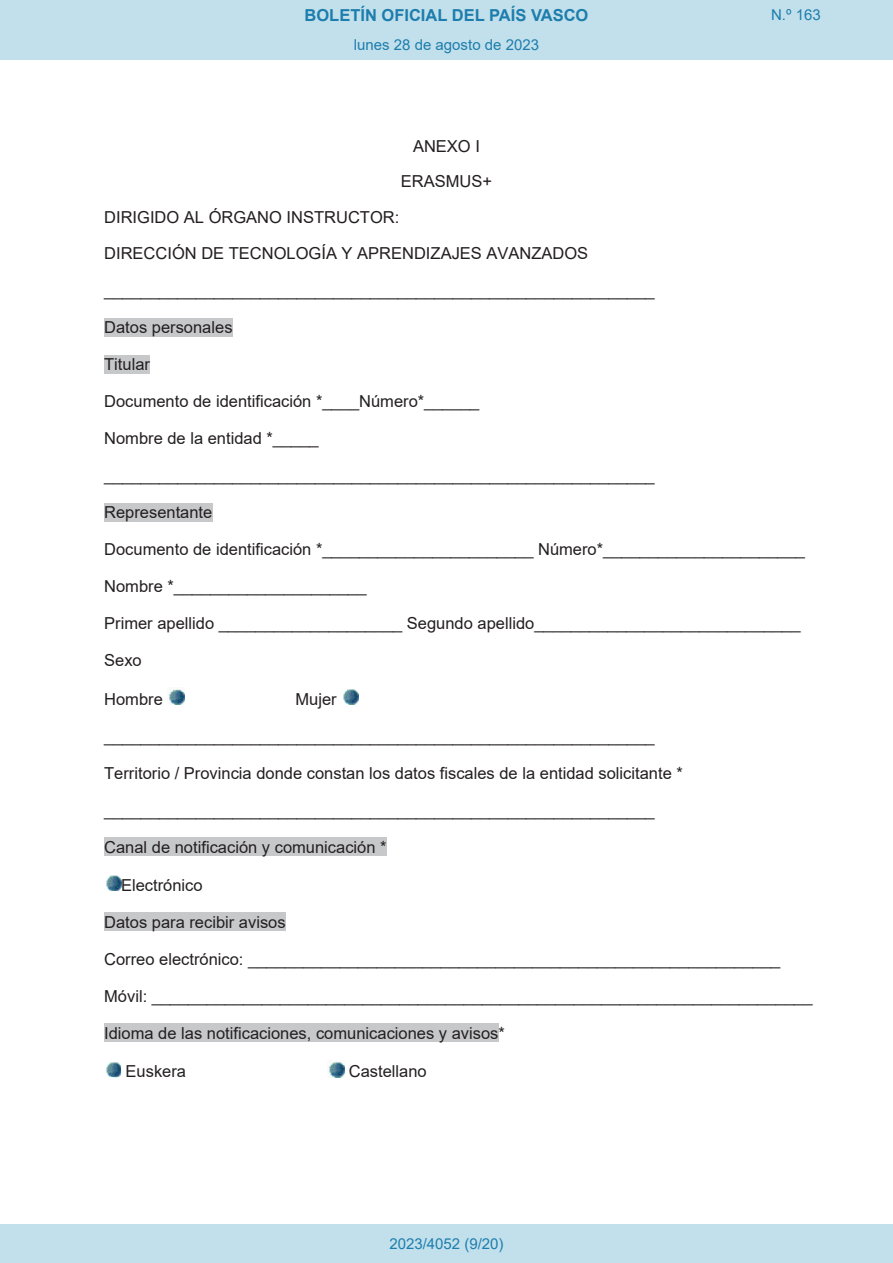
<style>
.page{position:relative;width:893px;height:1263px;background:#fff}
.page>*{position:absolute;margin:0;border:0;box-sizing:border-box;transform-origin:0 0}
.t1{font:16.5px/35.4px "Arial";color:#231f20;text-align:center}
.t2{font:700 16.5px "Arial";color:#1d7dad}
.t3{font:15px "Arial";color:#1d7dad}
</style>
<div class="page">
<div style="left:104px;top:318px;width:43px;height:19px;background:#c7c8ca"></div>
<div style="left:147px;top:318px;width:5px;height:19px;background:#c7c8ca"></div>
<div style="left:152px;top:318px;width:81px;height:19px;background:#c7c8ca"></div>
<div style="left:104px;top:355px;width:46px;height:19px;background:#c7c8ca"></div>
<div style="left:104px;top:503px;width:108px;height:19px;background:#c7c8ca"></div>
<div style="left:104px;top:837px;width:43px;height:19px;background:#c7c8ca"></div>
<div style="left:147px;top:837px;width:5px;height:19px;background:#c7c8ca"></div>
<div style="left:152px;top:837px;width:18px;height:19px;background:#c7c8ca"></div>
<div style="left:170px;top:837px;width:5px;height:19px;background:#c7c8ca"></div>
<div style="left:175px;top:837px;width:82px;height:19px;background:#c7c8ca"></div>
<div style="left:257px;top:837px;width:5px;height:19px;background:#c7c8ca"></div>
<div style="left:262px;top:837px;width:8px;height:19px;background:#c7c8ca"></div>
<div style="left:270px;top:837px;width:5px;height:19px;background:#c7c8ca"></div>
<div style="left:275px;top:837px;width:101px;height:19px;background:#c7c8ca"></div>
<hr style="left:376px;top:837px;width:4px;height:19px;background:#c7c8ca">
<div style="left:380px;top:837px;width:7px;height:19px;background:#c7c8ca"></div>
<div style="left:104px;top:912px;width:43px;height:19px;background:#c7c8ca"></div>
<div style="left:147px;top:912px;width:5px;height:19px;background:#c7c8ca"></div>
<div style="left:152px;top:912px;width:33px;height:19px;background:#c7c8ca"></div>
<hr style="left:185px;top:912px;width:4px;height:19px;background:#c7c8ca">
<div style="left:189px;top:912px;width:45px;height:19px;background:#c7c8ca"></div>
<div style="left:234px;top:912px;width:5px;height:19px;background:#c7c8ca"></div>
<div style="left:239px;top:912px;width:47px;height:19px;background:#c7c8ca"></div>
<div style="left:104px;top:1023px;width:50px;height:19px;background:#c7c8ca"></div>
<hr style="left:154px;top:1023px;width:4px;height:19px;background:#c7c8ca">
<div style="left:158px;top:1023px;width:19px;height:19px;background:#c7c8ca"></div>
<hr style="left:177px;top:1023px;width:4px;height:19px;background:#c7c8ca">
<div style="left:181px;top:1023px;width:21px;height:19px;background:#c7c8ca"></div>
<div style="left:202px;top:1023px;width:5px;height:19px;background:#c7c8ca"></div>
<div style="left:207px;top:1023px;width:104px;height:19px;background:#c7c8ca"></div>
<div style="left:311px;top:1023px;width:5px;height:19px;background:#c7c8ca"></div>
<div style="left:316px;top:1023px;width:118px;height:19px;background:#c7c8ca"></div>
<div style="left:434px;top:1023px;width:5px;height:19px;background:#c7c8ca"></div>
<div style="left:439px;top:1023px;width:8px;height:19px;background:#c7c8ca"></div>
<div style="left:447px;top:1023px;width:5px;height:19px;background:#c7c8ca"></div>
<div style="left:452px;top:1023px;width:47px;height:19px;background:#c7c8ca"></div>
<img style="left:170px;top:689px;width:14px;height:4px">
<img style="left:168px;top:693px;width:16px;height:12px">
<img style="left:343px;top:689px;width:15px;height:16px">
<img style="left:106px;top:875px;width:15px;height:16px">
<img style="left:106px;top:1062px;width:15px;height:15px">
<img style="left:330px;top:1061px;width:14px;height:4px">
<img style="left:328px;top:1065px;width:16px;height:12px">
<div style="left:0;top:0;width:893px;height:60px;background:#c2e0eb"></div>
<div style="left:0;top:1225px;width:893px;height:38px;background:#c2e0eb"></div>
<p class="t2" style="left:305px;top:3px;width:285px">BOLETÍN OFICIAL DEL PAÍS VASCO</p>
<p class="t3" style="left:771px;top:5px;width:51px">N.º 163</p>
<p class="t3" style="left:354px;top:35px;width:187px">lunes 28 de agosto de 2023</p>
<p class="t1" style="left:401px;top:128px;width:93px">ANEXO I<br>ERASMUS+</p>
<p class="t1" style="left:104px;top:199px;width:297px">DIRIGIDO AL ÓRGANO INSTRUCTOR:</p>
<p class="t1" style="left:104px;top:236px;width:486px">DIRECCIÓN DE TECNOLOGÍA Y APRENDIZAJES AVANZADOS</p>
<p class="t1" style="left:104px;top:273px;width:552px">____________________________________________________________</p>
<p class="t1" style="left:104px;top:310px;width:130px">Datos personales</p>
<p class="t1" style="left:104px;top:347px;width:47px">Titular</p>
<p class="t1" style="left:104px;top:384px;width:377px">Documento de identificación *____Número*______</p>
<p class="t1" style="left:104px;top:421px;width:216px">Nombre de la entidad *_____</p>
<p class="t1" style="left:104px;top:458px;width:552px">____________________________________________________________</p>
<p class="t1" style="left:104px;top:495px;width:110px">Representante</p>
<p class="t1" style="left:104px;top:532px;width:702px">Documento de identificación *_______________________ Número*______________________</p>
<p class="t1" style="left:104px;top:569px;width:264px">Nombre *_____________________</p>
<p class="t1" style="left:104px;top:606px;width:698px">Primer apellido ____________________ Segundo apellido_____________________________</p>
<p class="t1" style="left:104px;top:643px;width:39px">Sexo</p>
<p class="t1" style="left:104px;top:681px;width:60px">Hombre</p>
<p class="t1" style="left:295px;top:681px;width:43px">Mujer</p>
<p class="t1" style="left:104px;top:718px;width:552px">____________________________________________________________</p>
<p class="t1" style="left:104px;top:755px;width:580px">Territorio / Provincia donde constan los datos fiscales de la entidad solicitante *</p>
<p class="t1" style="left:104px;top:792px;width:552px">____________________________________________________________</p>
<p class="t1" style="left:104px;top:829px;width:284px">Canal de notificación y comunicación *</p>
<p class="t1" style="left:121px;top:867px;width:83px">Electrónico</p>
<p class="t1" style="left:104px;top:904px;width:183px">Datos para recibir avisos</p>
<p class="t1" style="left:104px;top:941px;width:678px">Correo electrónico: __________________________________________________________</p>
<p class="t1" style="left:104px;top:978px;width:710px">Móvil: ________________________________________________________________________</p>
<p class="t1" style="left:104px;top:1015px;width:402px">Idioma de las notificaciones, comunicaciones y avisos*</p>
<p class="t1" style="left:126px;top:1053px;width:62px">Euskera</p>
<p class="t1" style="left:349px;top:1053px;width:79px">Castellano</p>
<p class="t3" style="left:389px;top:1234px;width:116px">2023/4052 (9/20)</p>
</div>
